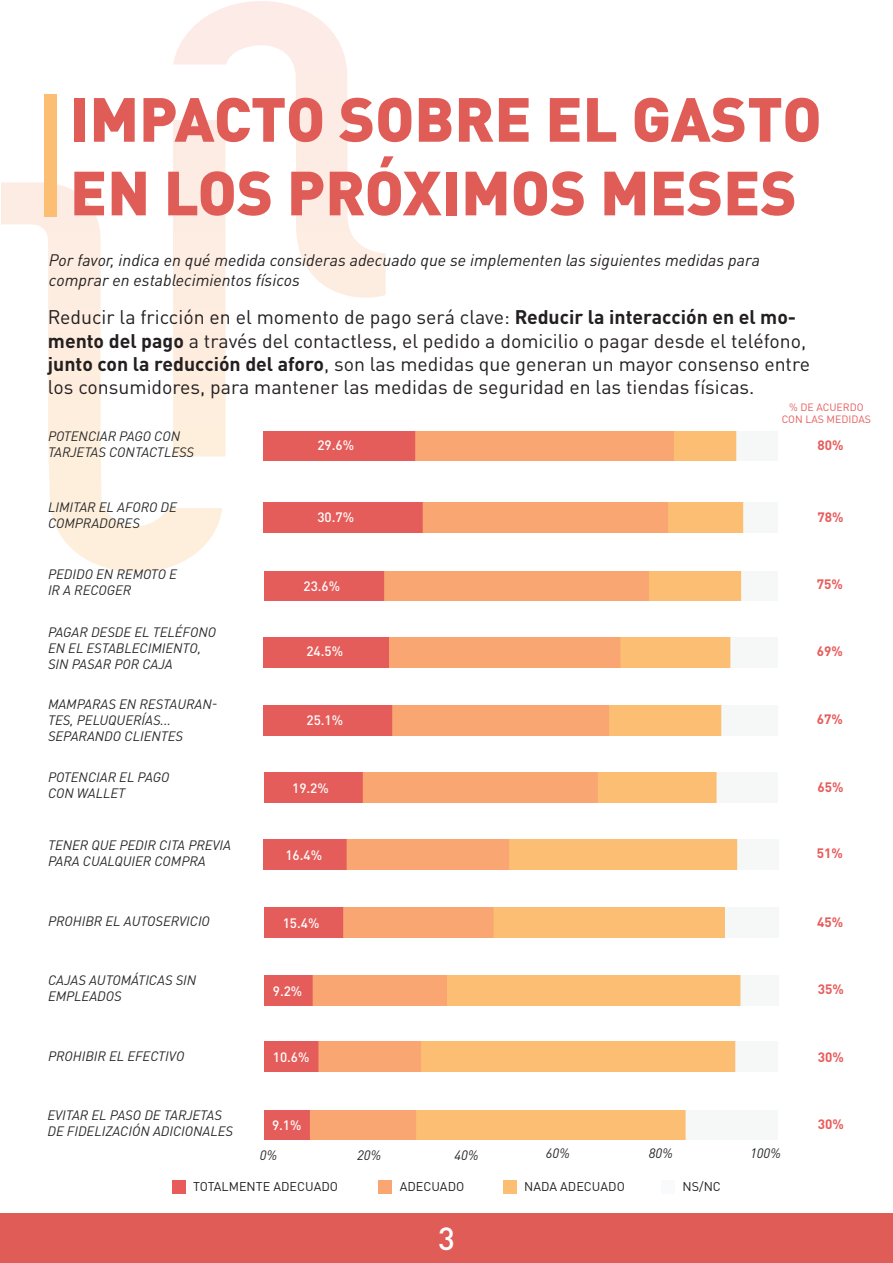
<style>
.page{position:relative;width:893px;height:1263px;background:#fff}
.page>*{position:absolute;margin:0;border:0;box-sizing:border-box;transform-origin:0 0}
.t1{font:900 61.35px/73.7px "DIN Pro";color:#e05c57}
.t2{font:500 31.5px "DIN Pro";color:#fff}
.t3{font:19.5px/23.4px "DIN Pro";color:#231f20}
.t4{font:italic 16.5px/19.8px "DIN Pro";color:#231f20}
.t5{font:italic 13.5px/16.2px "DIN Pro";color:#252626}
.t6{font:500 13.5px "DIN Pro";color:#fff}
.t7{font:700 13.5px "DIN Pro";color:#e75c5b}
.t8{font:12.6px "DIN Pro";color:#231f20}
.t9{font:10.5px/12.6px "DIN Pro";color:#e75c5b;text-align:center}
.s1{font-weight:700}
</style>
<div class="page">
<div style="left:0;top:1214px;width:893px;height:49px;background:#e05c57"></div>
<svg style="left:49px;top:457px;width:173px;height:115px"></svg>
<img style="left:1px;top:1px;width:385px;height:456px">
<div style="left:45px;top:94px;width:12px;height:123px;background:#fcbe72"></div>
<img style="left:263px;top:431px;width:474px;height:30px">
<img style="left:263px;top:503px;width:481px;height:29px">
<img style="left:263px;top:638px;width:468px;height:30px">
<img style="left:263px;top:705px;width:459px;height:30px">
<img style="left:264px;top:571px;width:478px;height:30px">
<img style="left:264px;top:772px;width:453px;height:30px">
<img style="left:264px;top:908px;width:461px;height:29px">
<img style="left:263px;top:840px;width:475px;height:29px">
<img style="left:264px;top:1042px;width:472px;height:29px">
<img style="left:264px;top:1110px;width:422px;height:30px">
<img style="left:264px;top:976px;width:477px;height:29px">
<div style="left:172px;top:1181px;width:13px;height:13px;background:#e75c5b"></div>
<div style="left:378px;top:1181px;width:14px;height:13px;background:#f9a672"></div>
<div style="left:503px;top:1181px;width:13px;height:13px;background:#fcbe72"></div>
<div style="left:661px;top:1181px;width:14px;height:13px;background:#f9fafb"></div>
<h1 class="t1" style="left:70px;top:75px;width:753px">IMPACTO SOBRE EL GASTO<br>EN LOS PRÓXIMOS MESES</h1>
<p class="t4" style="left:49px;top:249px;width:713px">Por favor, indica en qué medida consideras adecuado que se implementen las siguientes medidas para comprar en establecimientos físicos</p>
<p class="t3" style="left:48px;top:304px;width:764px">Reducir la fricción en el momento de pago será clave: <span class="s1">Reducir la interacción en el mo&shy;mento del pago</span> a través del contactless, el pedido a domicilio o pagar desde el teléfono, <span class="s1">junto con la reducción del aforo</span>, son las medidas que generan un mayor consenso entre los consumidores, para mantener las medidas de seguridad en las tiendas físicas.</p>
<p class="t5" style="left:48px;top:426px;width:148px">POTENCIAR PAGO CON<br>TARJETAS CONTACTLESS</p>
<p class="t6" style="left:317px;top:434px;width:38px">29.6%</p>
<p class="t5" style="left:48px;top:498px;width:130px">LIMITAR EL AFORO DE<br>COMPRADORES</p>
<p class="t5" style="left:48px;top:565px;width:130px">PEDIDO EN REMOTO E<br>IR A RECOGER</p>
<p class="t5" style="left:48px;top:623px;width:170px">PAGAR DESDE EL TELÉFONO<br>EN EL ESTABLECIMIENTO,<br>SIN PASAR POR CAJA</p>
<p class="t5" style="left:48px;top:695px;width:171px">MAMPARAS EN RESTAURAN-<br>TES, PELUQUERÍAS...<br>SEPARANDO CLIENTES</p>
<p class="t5" style="left:48px;top:767px;width:123px">POTENCIAR EL PAGO<br>CON WALLET</p>
<p class="t5" style="left:48px;top:836px;width:185px">TENER QUE PEDIR CITA PREVIA<br>PARA CUALQUIER COMPRA</p>
<p class="t5" style="left:48px;top:911px;width:163px">PROHIBR EL AUTOSERVICIO</p>
<p class="t5" style="left:48px;top:971px;width:150px">CAJAS AUTOMÁTICAS SIN<br>EMPLEADOS</p>
<p class="t5" style="left:48px;top:1047px;width:138px">PROHIBIR EL EFECTIVO</p>
<p class="t5" style="left:47px;top:1105px;width:187px">EVITAR EL PASO DE TARJETAS<br>DE FIDELIZACIÓN ADICIONALES</p>
<p class="t6" style="left:317px;top:507px;width:38px">30.7%</p>
<p class="t6" style="left:303px;top:575px;width:38px">23.6%</p>
<p class="t6" style="left:306px;top:640px;width:38px">24.5%</p>
<p class="t6" style="left:306px;top:709px;width:38px">25.1%</p>
<p class="t6" style="left:292px;top:777px;width:38px">19.2%</p>
<p class="t6" style="left:285px;top:844px;width:38px">16.4%</p>
<p class="t6" style="left:283px;top:913px;width:38px">15.4%</p>
<p class="t6" style="left:273px;top:980px;width:31px">9.2%</p>
<p class="t6" style="left:273px;top:1046px;width:38px">10.6%</p>
<p class="t6" style="left:272px;top:1114px;width:31px">9.1%</p>
<p class="t9" style="left:782px;top:400px;width:91px">% DE ACUERDO<br>CON LAS MEDIDAS</p>
<p class="t7" style="left:817px;top:434px;width:28px">80%</p>
<p class="t7" style="left:817px;top:506px;width:28px">78%</p>
<p class="t7" style="left:817px;top:573px;width:28px">75%</p>
<p class="t7" style="left:817px;top:640px;width:28px">69%</p>
<p class="t7" style="left:817px;top:707px;width:28px">67%</p>
<p class="t7" style="left:817px;top:776px;width:28px">65%</p>
<p class="t7" style="left:817px;top:842px;width:28px">51%</p>
<p class="t7" style="left:817px;top:911px;width:28px">45%</p>
<p class="t7" style="left:818px;top:978px;width:28px">35%</p>
<p class="t7" style="left:818px;top:1046px;width:28px">30%</p>
<p class="t7" style="left:818px;top:1113px;width:28px">30%</p>
<p class="t5" style="left:260px;top:1145px;width:19px">0%</p>
<p class="t5" style="left:357px;top:1146px;width:26px">20%</p>
<p class="t5" style="left:454px;top:1146px;width:26px">40%</p>
<p class="t5" style="left:546px;top:1144px;width:26px">60%</p>
<p class="t5" style="left:649px;top:1144px;width:26px">80%</p>
<p class="t5" style="left:750px;top:1144px;width:32px">100%</p>
<p class="t8" style="left:193px;top:1177px;width:146px">TOTALMENTE ADECUADO</p>
<p class="t8" style="left:400px;top:1177px;width:66px">ADECUADO</p>
<p class="t8" style="left:524px;top:1177px;width:102px">NADA ADECUADO</p>
<p class="t8" style="left:683px;top:1177px;width:40px">NS/NC</p>
<h2 class="t2" style="left:438px;top:1213px;width:18px">3</h2>
</div>
